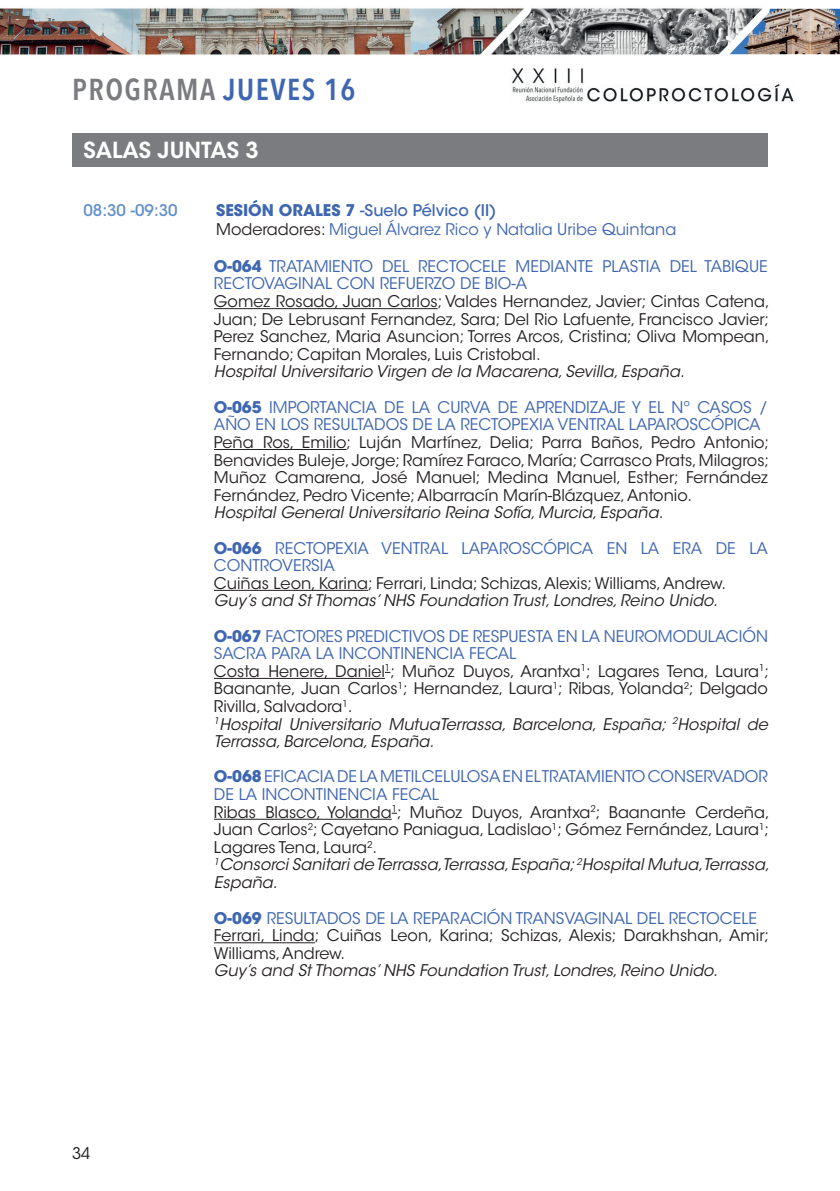
<style>
.page{position:relative;width:840px;height:1191px;background:#fff}
.page>*{position:absolute;margin:0;border:0;box-sizing:border-box;transform-origin:0 0}
.t1{font:600 condensed 30px "Avenir Next LT Pro";letter-spacing:.05em;color:#7a7c7f}
.t2{font:600 22px "ITC Avant Garde Std";color:#fff}
.t3{font:16px/17.6px "ITC Avant Garde Std";color:#231f20}
.t4{font:16px/17.6px "ITC Avant Garde Std";color:#3e66b1}
.t5{font:italic 16px "ITC Avant Garde Std";color:#231f20}
.t6{font:500 16px "ITC Avant Garde Std";color:#618fca}
.s1{color:#3e66b1}
.s2{font-weight:700}
.s3{font-weight:500}
.s4{color:#231f20}
.s5{font-weight:700;color:#3e66b1}
.s6{font-style:italic}
</style>
<div class="page">
<img style="left:0;top:8px;width:839px;height:47px">
<img style="left:587px;top:84px;width:207px;height:18px">
<img style="left:511px;top:68px;width:73px;height:34px">
<div style="left:72px;top:133px;width:695px;height:34px;background:#7a7c7f"></div>
<hr style="left:214px;top:308px;width:223px;height:1px;background:#231f20">
<hr style="left:214px;top:449px;width:132px;height:1px;background:#231f20">
<hr style="left:214px;top:590px;width:154px;height:1px;background:#231f20">
<hr style="left:214px;top:678px;width:171px;height:1px;background:#231f20">
<hr style="left:214px;top:819px;width:177px;height:1px;background:#231f20">
<hr style="left:214px;top:942px;width:101px;height:1px;background:#231f20">
<h1 class="t1" style="left:72px;top:71px;width:285px">PROGRAMA <span class="s1">JUEVES 16</span></h1>
<h2 class="t2" style="left:83px;top:136px;width:177px">SALAS JUNTAS 3</h2>
<p class="t6" style="left:83px;top:200px;width:96px">08:30 -09:30</p>
<p class="t4" style="left:216px;top:201px;width:461px;line-height:19.2px"><span class="s2">SESIÓN ORALES 7</span> <span class="s3">-Suelo Pélvico (II)<br></span><span class="s4">Moderadores:</span> Miguel Álvarez Rico y Natalia Uribe Quintana</p>
<p class="t4" style="left:214px;top:257px;width:555px"><span class="s2">O-064</span> TRATAMIENTO DEL RECTOCELE MEDIANTE PLASTIA DEL TABIQUE<br>RECTOVAGINAL CON REFUERZO DE BIO-A</p>
<p class="t3" style="left:214px;top:293px;width:557px;text-align:justify">Gomez Rosado, Juan Carlos; Valdes Hernandez, Javier; Cintas Catena, Juan; De Lebrusant Fernandez, Sara; Del Rio Lafuente, Francisco Javier; Perez Sanchez, Maria Asuncion; Torres Arcos, Cristina; Oliva Mompean, Fernando; Capitan Morales, Luis Cristobal.</p>
<p class="t5" style="left:214px;top:362px;width:472px">Hospital Universitario Virgen de la Macarena, Sevilla, España.</p>
<p class="t4" style="left:214px;top:398px;width:555px"><span class="s2">O-065</span> IMPORTANCIA DE LA CURVA DE APRENDIZAJE Y EL Nº CASOS /<br>AÑO EN LOS RESULTADOS DE LA RECTOPEXIA VENTRAL LAPAROSCÓPICA</p>
<p class="t3" style="left:214px;top:433px;width:556px;text-align:justify">Peña Ros, Emilio; Luján Martínez, Delia; Parra Baños, Pedro Antonio; Benavides Buleje, Jorge; Ramírez Faraco, María; Carrasco Prats, Milagros; Muñoz Camarena, José Manuel; Medina Manuel, Esther; Fernández Fernández, Pedro Vicente; Albarracín Marín-Blázquez, Antonio.</p>
<p class="t5" style="left:214px;top:503px;width:450px">Hospital General Universitario Reina Sofía, Murcia, España.</p>
<p class="t4" style="left:214px;top:539px;width:555px"><span class="s2">O-066</span> RECTOPEXIA VENTRAL LAPAROSCÓPICA EN LA ERA DE LA<br>CONTROVERSIA</p>
<p class="t3" style="left:214px;top:574px;width:513px">Cuiñas Leon, Karina; Ferrari, Linda; Schizas, Alexis; Williams, Andrew.</p>
<p class="t5" style="left:214px;top:591px;width:505px">Guy’s and St Thomas’ NHS Foundation Trust, Londres, Reino Unido.</p>
<p class="t3" style="left:214px;top:627px;width:556px"><span class="s5">O-067</span> <span class="s1">FACTORES PREDICTIVOS DE RESPUESTA EN LA NEUROMODULACIÓN SACRA PARA LA INCONTINENCIA FECAL<br></span>Costa Henere, Daniel<sup>1</sup>; Muñoz Duyos, Arantxa<sup>1</sup>; Lagares Tena, Laura<sup>1</sup>; Baanante, Juan Carlos<sup>1</sup>; Hernandez, Laura<sup>1</sup>; Ribas, Yolanda<sup>2</sup>; Delgado Rivilla, Salvadora<sup>1</sup>.<br><sup>1</sup><span class="s6">Hospital Universitario MutuaTerrassa, Barcelona, España;</span> <sup>2</sup><span class="s6">Hospital de Terrassa, Barcelona, España.</span></p>
<p class="t3" style="left:214px;top:768px;width:557px"><span class="s5">O-068</span> <span class="s1">EFICACIA DE LA METILCELULOSA EN EL TRATAMIENTO CONSERVADOR DE LA INCONTINENCIA FECAL<br></span>Ribas Blasco, Yolanda<sup>1</sup>; Muñoz Duyos, Arantxa<sup>2</sup>; Baanante Cerdeña, Juan Carlos<sup>2</sup>; Cayetano Paniagua, Ladislao<sup>1</sup>; Gómez Fernández, Laura<sup>1</sup>; Lagares Tena, Laura<sup>2</sup>.<br><sup>1</sup><span class="s6">Consorci Sanitari de Terrassa,Terrassa, España;</span> <sup>2</sup><span class="s6">Hospital Mutua,Terrassa, España.</span></p>
<p class="t3" style="left:72px;top:1145px;width:20px">34</p>
<p class="t3" style="left:214px;top:909px;width:556px"><span class="s5">O-069</span> <span class="s1">RESULTADOS DE LA REPARACIÓN TRANSVAGINAL DEL RECTOCELE<br></span>Ferrari, Linda; Cuiñas Leon, Karina; Schizas, Alexis; Darakhshan, Amir;<br>Williams, Andrew.</p>
<p class="t5" style="left:214px;top:961px;width:505px">Guy’s and St Thomas’ NHS Foundation Trust, Londres, Reino Unido.</p>
</div>
